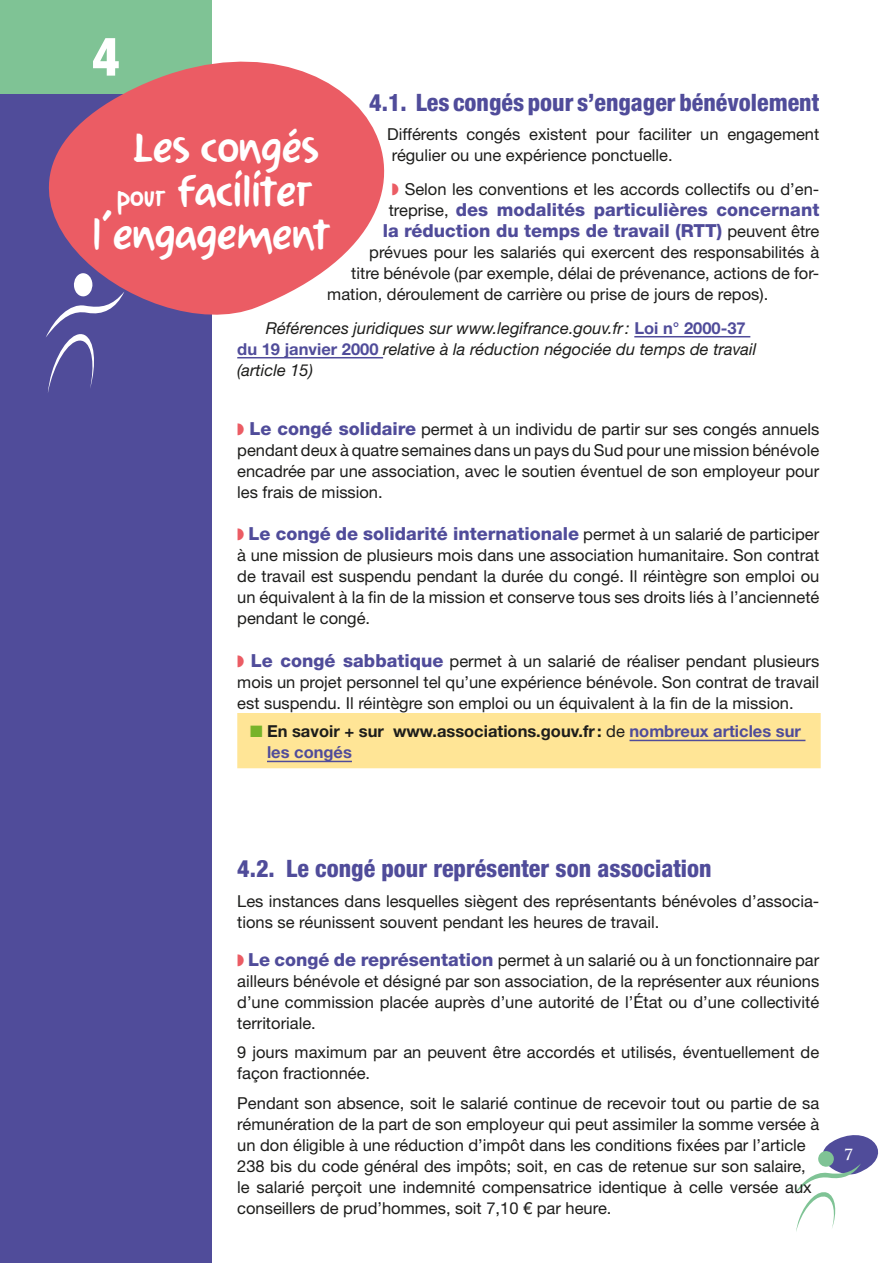
<style>
.page{position:relative;width:893px;height:1263px;background:#fff}
.page>*{position:absolute;margin:0;border:0;box-sizing:border-box;transform-origin:0 0}
.t1{font:800 condensed 54px "Helvetica Neue LT Std";color:#fff}
.t2{font:900 42px "Ad Pro LT Std";color:#fff;scale:.9 1}
.t3{font:800 condensed 24px "Helvetica Neue LT Std";color:#504c9a}
.t4{font:800 18px/21px "Helvetica Neue LT Std";color:#504c9a;text-align:center}
.t5{font:16.5px/21px "Helvetica Neue LT Std";color:#1d1d1b}
.t6{font:italic 16.5px/21px "Helvetica Neue LT Std";color:#1d1d1b}
.t7{font:700 16.5px/21px "Helvetica Neue LT Std";color:#1d1d1b}
.t8{font:700 15px "Trajan Pro";color:#fff}
.s1{color:#eb5c64}
.s2{font-weight:400;font-size:16.5px;color:#1d1d1b}
.s3{font-weight:700;font-style:normal;color:#504c9a}
.s4{font-size:27px}
.s5{font-weight:800;font-size:18px;color:#504c9a}
.s6{color:#77b32a}
.s7{font-weight:400}
.s8{color:#504c9a}
</style>
<div class="page">
<div style="left:0;top:0;width:212px;height:1263px;background:#504c9a"></div>
<svg style="left:794px;top:1135px;width:85px;height:97px"></svg>
<hr style="left:634px;top:336px;width:116px;height:1px;background:#504c9a">
<hr style="left:237px;top:357px;width:146px;height:1px;background:#504c9a">
<svg style="left:0;top:0;width:385px;height:315px;fill:#eb5c64"></svg>
<svg style="left:46px;top:273px;width:78px;height:119px"></svg>
<div style="left:237px;top:713px;width:584px;height:55px;background:#ffe596"></div>
<hr style="left:629px;top:740px;width:176px;height:1px;background:#504c9a">
<hr style="left:267px;top:761px;width:85px;height:1px;background:#504c9a">
<h1 class="t1" style="left:92px;top:23px;width:30px">4</h1>
<h3 class="t3" style="left:369px;top:87px;width:451px">4.1. Les congés pour s’engager bénévolement</h3>
<p class="t5" style="left:387px;top:124px;width:434px">Différents congés existent pour faciliter un engagement régulier ou une expérience ponctuelle.</p>
<p class="t5" style="left:392px;top:178px;width:429px"><span class="s1">◗</span> Selon les conventions et les accords collectifs ou d’en-</p>
<p class="t4" style="left:383px;top:199px;width:438px"><span class="s2">treprise,</span> des modalités particulières concernant la réduction du temps de travail (RTT) <span class="s2">peuvent être</span></p>
<p class="t5" style="left:369px;top:241px;width:452px">prévues pour les salariés qui exercent des responsabilités à</p>
<p class="t5" style="left:351px;top:262px;width:470px">titre bénévole (par exemple, délai de prévenance, actions de for-</p>
<p class="t5" style="left:327px;top:283px;width:443px">mation, déroulement de carrière ou prise de jours de repos).</p>
<p class="t6" style="left:237px;top:317px;width:521px;text-indent:28px">Références juridiques sur www.legifrance.gouv.fr: <span class="s3">Loi n° 2000-37 du 19 janvier 2000</span> relative à la réduction négociée du temps de travail (article 15)</p>
<h2 class="t2" style="left:133px;top:123px;width:208px">Les congés</h2>
<h2 class="t2" style="left:117px;top:166px;width:218px"><span class="s4">pour</span> faciliter</h2>
<h2 class="t2" style="left:93px;top:210px;width:264px">l’engagement</h2>
<p class="t5" style="left:237px;top:418px;width:584px;text-align:justify"><span class="s1">◗</span> <span class="s5">Le congé solidaire</span> permet à un individu de partir sur ses congés annuels pendant deux à quatre semaines dans un pays du Sud pour une mission bénévole encadrée par une association, avec le soutien éventuel de son employeur pour les frais de mission.</p>
<p class="t4" style="left:237px;top:523px;width:583px"><span class="s1">◗</span> Le congé de solidarité internationale <span class="s2">permet à un salarié de participer</span></p>
<p class="t5" style="left:237px;top:545px;width:584px;text-align:justify">à une mission de plusieurs mois dans une association humanitaire. Son contrat de travail est suspendu pendant la durée du congé. Il réintègre son emploi ou un équivalent à la fin de la mission et conserve tous ses droits liés à l’ancienneté pendant le congé.</p>
<p class="t5" style="left:237px;top:650px;width:583px;text-align:justify"><span class="s1">◗</span> <span class="s5">Le congé sabbatique</span> permet à un salarié de réaliser pendant plusieurs mois un projet personnel tel qu’une expérience bénévole. Son contrat de travail est suspendu. Il réintègre son emploi ou un équivalent à la fin de la mission.</p>
<p class="t7" style="left:267px;top:721px;width:535px;text-indent:-17px"><span class="s6">■</span> En savoir + sur www.associations.gouv.fr: <span class="s7">de</span> <span class="s8">nombreux articles sur les congés</span></p>
<h3 class="t3" style="left:237px;top:854px;width:476px">4.2. Le congé pour représenter son association</h3>
<p class="t5" style="left:237px;top:890px;width:583px">Les instances dans lesquelles siègent des représentants bénévoles d’associa&shy;tions se réunissent souvent pendant les heures de travail.</p>
<p class="t5" style="left:237px;top:949px;width:584px;text-align:justify"><span class="s1">◗</span> <span class="s5">Le congé de représentation</span> permet à un salarié ou à un fonctionnaire par ailleurs bénévole et désigné par son association, de la représenter aux réunions d’une commission placée auprès d’une autorité de l’État ou d’une collectivité territoriale.</p>
<p class="t5" style="left:237px;top:1041px;width:583px">9 jours maximum par an peuvent être accordés et utilisés, éventuellement de façon fractionnée.</p>
<p class="t5" style="left:237px;top:1092px;width:583px">Pendant son absence, soit le salarié continue de recevoir tout ou partie de sa rémunération de la part de son employeur qui peut assimiler la somme versée à un don éligible à une réduction d’impôt dans les conditions fixées par l’article 238 bis du code général des impôts; soit, en cas de retenue sur son salaire, le salarié perçoit une indemnité compensatrice identique à celle versée aux conseillers de prud’hommes, soit 7,10 € par heure.</p>
<p class="t8" style="left:844px;top:1145px;width:10px">7</p>
</div>
